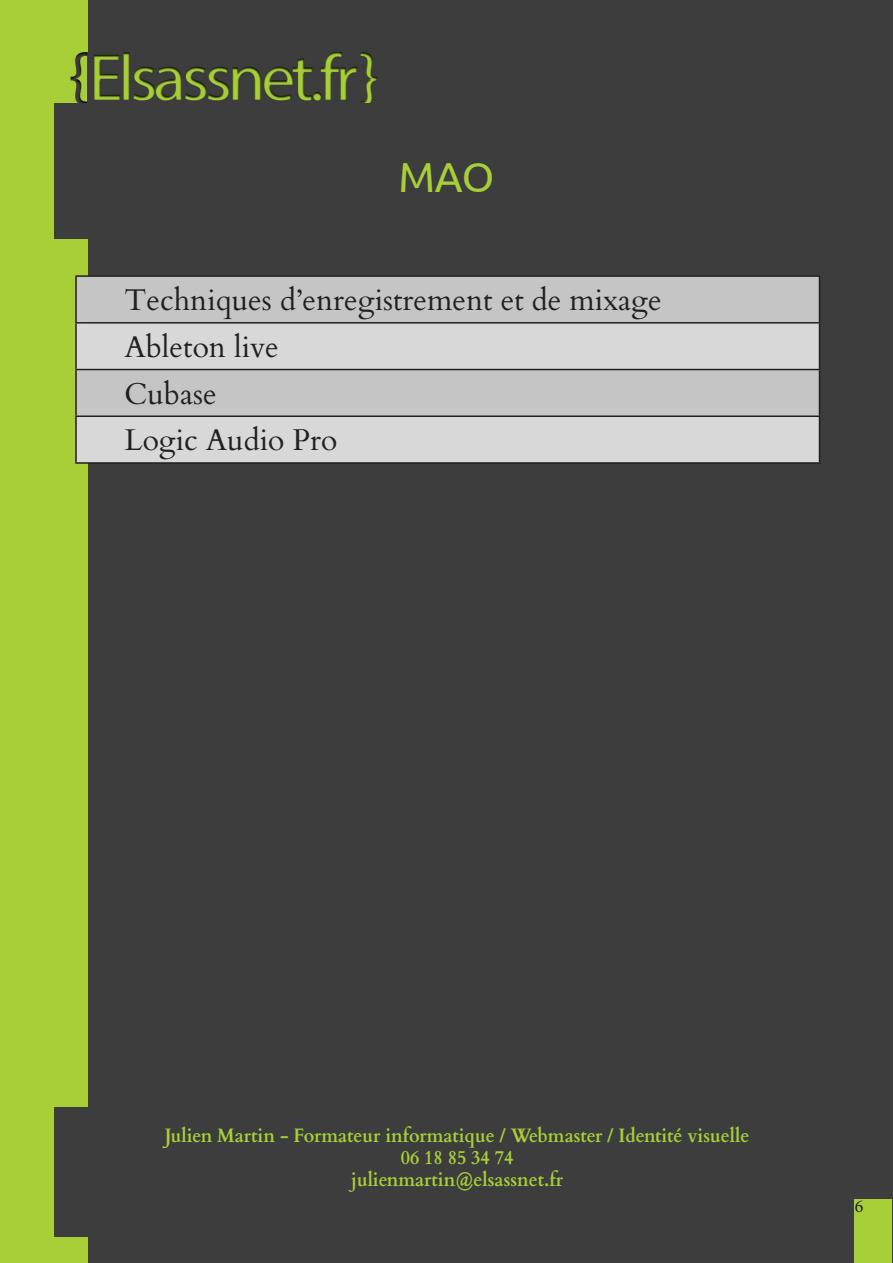
<style>
.page{position:relative;width:893px;height:1263px;background:#3d3d3d}
.page>*{position:absolute;margin:0;border:0;box-sizing:border-box;transform-origin:0 0}
.Titre_1{font:42px "Ubuntu";color:#a8cf38}
.tableau{font:30px "Cardo";color:#231f20}
.t1{font:700 19.5px/21.8px "Cardo";color:#a8cf38;text-align:center;scale:.93 1}
.t2{font:18px "Minion Pro";color:#231f20}
</style>
<div class="page">
<div style="left:0;top:0;width:88px;height:1263px;background:#a8cf38"></div>
<img style="left:70px;top:52px;width:307px;height:51px">
<div style="left:54px;top:1107px;width:785px;height:129px;background:#3d3d3d"></div>
<div style="left:855px;top:1199px;width:37px;height:64px;background:#a8cf38"></div>
<div style="left:54px;top:103px;width:785px;height:135px;background:#3d3d3d"></div>
<div style="left:77px;top:277px;width:742px;height:45px;background:#c5c5c5"></div>
<svg style="left:77px;top:324px;width:742px;height:138px;background:#d0d0d0"></svg>
<hr style="left:75px;top:275px;width:745px;height:2px;background:#231f20">
<hr style="left:75px;top:277px;width:2px;height:45px;background:#231f20">
<hr style="left:819px;top:277px;width:1px;height:45px;background:#231f20">
<hr style="left:75px;top:322px;width:745px;height:2px;background:#231f20">
<hr style="left:75px;top:324px;width:2px;height:45px;background:#231f20">
<hr style="left:819px;top:324px;width:1px;height:45px;background:#231f20">
<hr style="left:75px;top:369px;width:745px;height:1px;background:#231f20">
<hr style="left:75px;top:370px;width:2px;height:45px;background:#231f20">
<hr style="left:819px;top:370px;width:1px;height:45px;background:#231f20">
<hr style="left:75px;top:415px;width:745px;height:2px;background:#231f20">
<hr style="left:75px;top:417px;width:2px;height:45px;background:#231f20">
<hr style="left:819px;top:417px;width:1px;height:45px;background:#231f20">
<hr style="left:75px;top:462px;width:745px;height:2px;background:#231f20">
<p class="Titre_1" style="left:398px;top:151px;width:98px">MAO</p>
<p class="tableau" style="left:125px;top:276px;width:539px">Techniques d’enregistrement et de mixage</p>
<p class="tableau" style="left:125px;top:323px;width:156px">Ableton live</p>
<p class="tableau" style="left:125px;top:369px;width:94px">Cubase</p>
<p class="tableau" style="left:125px;top:416px;width:214px">Logic Audio Pro</p>
<p class="t1" style="left:165px;top:1123px;width:630px">Julien Martin - Formateur informatique / Webmaster / Identité visuelle<br>06 18 85 34 74<br>julienmartin@elsassnet.fr</p>
<p class="t2" style="left:855px;top:1194px;width:10px">6</p>
</div>
